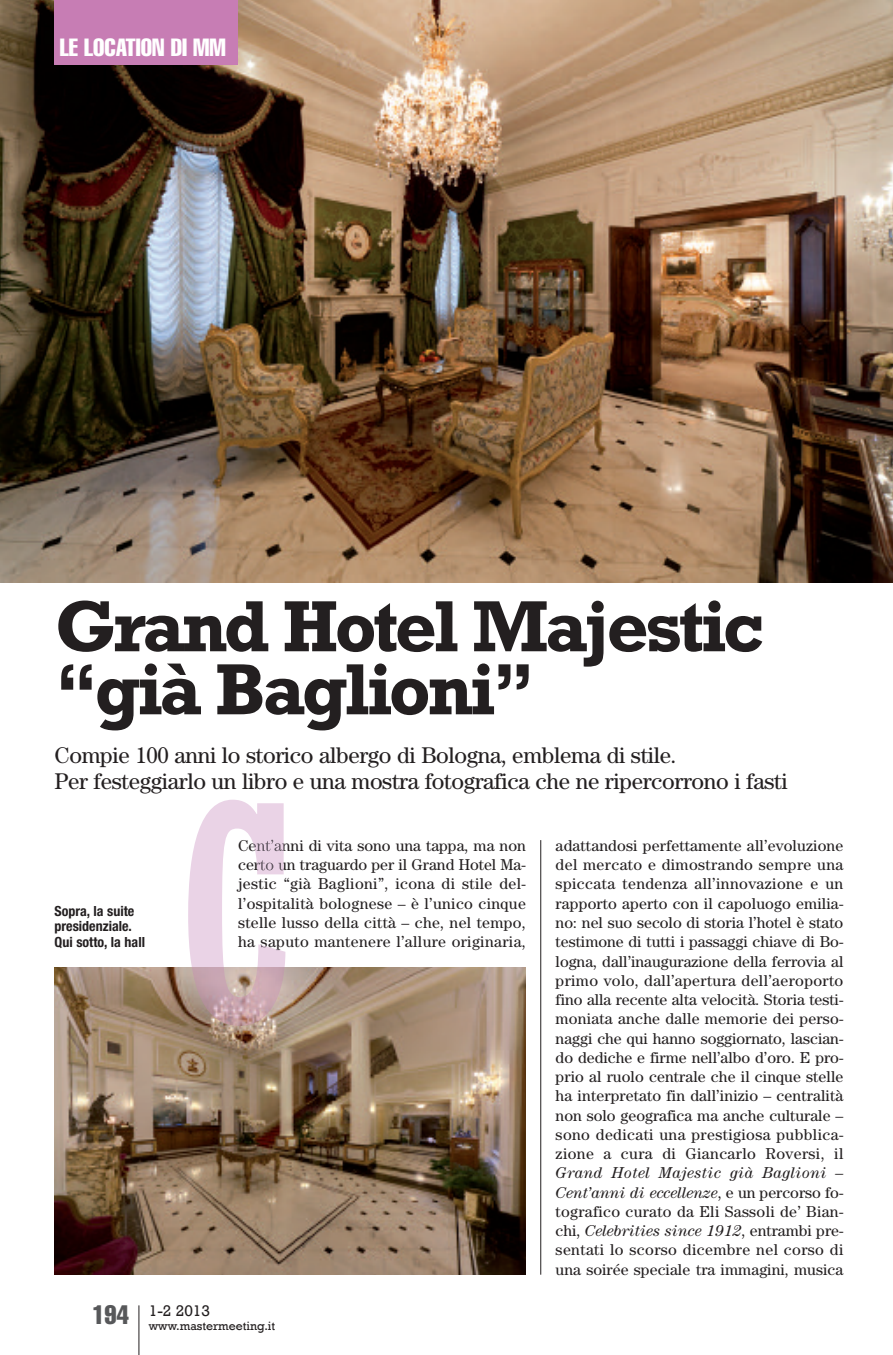
<style>
.page{position:relative;width:893px;height:1355px;background:#fff}
.page>*{position:absolute;margin:0;border:0;box-sizing:border-box;transform-origin:0 0}
.t1{font:700 73.5px/63px "Rockwell";letter-spacing:-.05em;color:#231f20}
.t2{font:extra-condensed 24.5px "Helvetica";color:#fff}
.t3{font:22.75px/26.2px "Century";letter-spacing:-.015em;color:#231f20}
.t4{font:15.75px/19.2px "Century";letter-spacing:.025em;color:#231f20;text-align:justify}
.t5{font:15.75px "Rockwell";color:#231f20}
.t6{font:700 condensed 14px/15.8px "Helvetica Neue";color:#231f20}
.t7{font:12.25px "Rockwell";color:#231f20}
.s1{font-style:italic}
</style>
<div class="page">
<hr style="left:540px;top:840px;width:1px;height:434px;background:#231f20">
<img style="left:0;top:0;width:893px;height:582px">
<hr style="left:138px;top:1305px;width:1px;height:49px;background:#231f20">
<div style="left:55px;top:0;width:183px;height:64px;background:#c77db4"></div>
<img style="left:55px;top:967px;width:471px;height:307px">
<svg style="left:188px;top:799px;width:97px;height:168px"></svg>
<svg style="left:239px;top:839px;width:46px;height:12px"></svg>
<svg style="left:239px;top:860px;width:46px;height:13px"></svg>
<svg style="left:238px;top:936px;width:47px;height:14px"></svg>
<img style="left:191px;top:967px;width:94px;height:58px">
<h2 class="t2" style="left:60px;top:39px;width:168px">LE LOCATION DI MM</h2>
<h1 class="t1" style="left:55px;top:593px;width:711px">Grand Hotel Majestic “già Baglioni”</h1>
<h3 class="t3" style="left:55px;top:744px;width:735px">Compie 100 anni lo storico albergo di Bologna, emblema di stile.<br>Per festeggiarlo un libro e una mostra fotografica che ne ripercorrono i fasti</h3>
<p class="t6" style="left:55px;top:903px;width:92px">Sopra, la suite presidenziale.<br>Qui sotto, la hall</p>
<p class="t4" style="left:238px;top:837px;width:289px">Cent’anni di vita sono una tappa, ma non certo un traguardo per il Grand Hotel Ma&shy;jestic “già Baglioni”, icona di stile del&shy;l’ospitalità bolognese – è l’unico cinque stelle lusso della città – che, nel tempo, ha saputo mantenere l’allure originaria,</p>
<p class="t7" style="left:92px;top:1318px;width:184px"><sup>194</sup> www.mastermeeting.it</p>
<p class="t5" style="left:149px;top:1300px;width:63px">1-2 2013</p>
<p class="t4" style="left:556px;top:837px;width:289px">adattandosi perfettamente all’evoluzione del mercato e dimostrando sempre una spiccata tendenza all’innovazione e un rapporto aperto con il capoluogo emilia&shy;no: nel suo secolo di storia l’hotel è stato testimone di tutti i passaggi chiave di Bo&shy;logna, dall’inaugurazione della ferrovia al primo volo, dall’apertura dell’aeroporto fino alla recente alta velocità. Storia testi&shy;moniata anche dalle memorie dei perso&shy;naggi che qui hanno soggiornato, lascian&shy;do dediche e firme nell’albo d’oro. E pro&shy;prio al ruolo centrale che il cinque stelle ha interpretato fin dall’inizio – centralità non solo geografica ma anche culturale – sono dedicati una prestigiosa pubblica&shy;zione a cura di Giancarlo Roversi, il</p>
<p class="t4" style="left:556px;top:1164px;width:289px"><span class="s1">Grand Hotel Majestic già Baglioni – Cent’anni di eccellenze</span>, e un percorso fo&shy;tografico curato da Eli Sassoli de’ Bian&shy;chi, <span class="s1">Celebrities since 1912</span>, entrambi pre&shy;sentati lo scorso dicembre nel corso di una soirée speciale tra immagini, musica</p>
</div>
